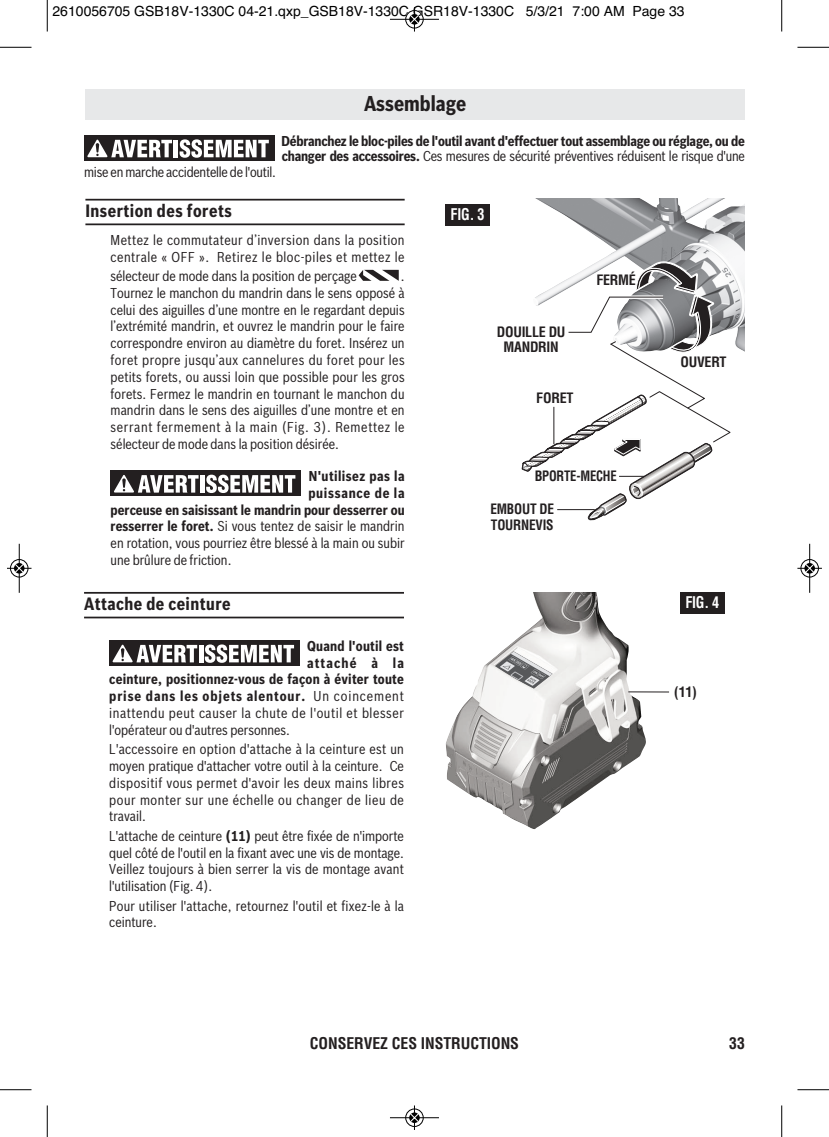
<style>
.page{position:relative;width:829px;height:1137px;background:#fff}
.page>*{position:absolute;margin:0;border:0;box-sizing:border-box;transform-origin:0 0}
.t1{font:700 21px "Bosch Sans Cond";color:#231f20}
.t2{font:700 17.5px "Bosch Sans Cond";letter-spacing:.025em;color:#231f20}
.t3{font:700 condensed 15.75px "Helvetica";letter-spacing:-.005em;color:#231f20}
.t4{font:700 condensed 15.75px "Helvetica";letter-spacing:-.015em;color:#fff;scale:.9 1}
.t5{font:14px/16.8px "Bosch Sans Cond";letter-spacing:.015em;color:#231f20;text-align:justify}
.t6{font:700 14px/15.8px "Bosch Sans Cond";letter-spacing:-.015em;color:#231f20}
.t7{font:700 14px "Bosch Sans Cond";letter-spacing:.015em;color:#231f20}
.t8{font:14px "Helvetica";color:#000}
.t9{font:700 condensed 14px/15.8px "Helvetica";letter-spacing:-.015em;color:#231f20;text-align:center}
.t10{font:14px "Bosch Sans Cond";letter-spacing:.04em;color:#231f20}
.t11{font:700 14px "Bosch Sans Cond";letter-spacing:.065em;color:#231f20}
.t12{font:14px "Bosch Sans Cond";letter-spacing:-.015em;color:#231f20}
.t13{font:700 condensed 14px/15.8px "Helvetica";letter-spacing:-.015em;color:#231f20;scale:.95 1}
.t14{font:700 14px "Bosch Sans Cond";letter-spacing:.05em;color:#231f20}
.t15{font:700 14px "Bosch Sans Cond";letter-spacing:.08em;color:#231f20}
.s1{font-weight:400}
.s2{font-weight:700}
</style>
<div class="page">
<hr style="left:84px;top:592px;width:320px;height:1px;background:#231f20">
<hr style="left:84px;top:616px;width:320px;height:2px;background:#231f20">
<div style="left:109px;top:640px;width:191px;height:26px;background:#231f20"></div>
<hr style="left:199px;top:644px;width:4px;height:18px;background:#fff">
<svg style="left:205px;top:644px;width:89px;height:18px"></svg>
<svg style="left:113px;top:644px;width:84px;height:18px"></svg>
<hr style="left:85px;top:199px;width:320px;height:1px;background:#231f20">
<hr style="left:85px;top:223px;width:320px;height:2px;background:#231f20">
<svg style="left:358px;top:270px;width:41px;height:11px"></svg>
<div style="left:111px;top:470px;width:190px;height:26px;background:#231f20"></div>
<hr style="left:200px;top:475px;width:4px;height:17px;background:#fff">
<svg style="left:206px;top:474px;width:89px;height:19px"></svg>
<svg style="left:114px;top:475px;width:84px;height:17px"></svg>
<img style="left:445px;top:592px;width:201px;height:237px">
<svg style="left:495px;top:651px;width:57px;height:37px"></svg>
<div style="left:680px;top:592px;width:44px;height:21px;background:#231f20"></div>
<div style="left:445px;top:204px;width:45px;height:21px;background:#231f20"></div>
<svg style="left:521px;top:199px;width:224px;height:321px"></svg>
<hr style="left:628px;top:691px;width:41px;height:1px;background:#231f20">
<div style="left:84px;top:135px;width:191px;height:26px;background:#231f20"></div>
<hr style="left:174px;top:140px;width:4px;height:17px;background:#fff">
<svg style="left:180px;top:139px;width:89px;height:19px"></svg>
<svg style="left:87px;top:140px;width:85px;height:17px"></svg>
<div style="left:85px;top:89px;width:660px;height:30px;background:#e7e8e9"></div>
<hr style="left:47px;top:0;width:1px;height:32px;background:#000">
<hr style="left:0;top:47px;width:32px;height:1px;background:#000">
<hr style="left:781px;top:0;width:1px;height:32px;background:#000">
<hr style="left:797px;top:47px;width:32px;height:1px;background:#000">
<hr style="left:47px;top:1105px;width:1px;height:31px;background:#000">
<hr style="left:0;top:1089px;width:32px;height:1px;background:#000">
<hr style="left:781px;top:1105px;width:1px;height:31px;background:#000">
<hr style="left:797px;top:1089px;width:32px;height:1px;background:#000">
<div style="left:405px;top:10px;width:19px;height:19px;border:1px solid #fff;border-radius:50%"></div>
<hr style="left:390px;top:19px;width:49px;height:1px;background:#000">
<div style="left:405px;top:10px;width:18px;height:18px;border:1px solid #000;border-radius:50%"></div>
<svg style="left:410px;top:7px;width:9px;height:25px"></svg>
<div style="left:405px;top:1108px;width:19px;height:18px;border:1px solid #fff;border-radius:50%"></div>
<hr style="left:390px;top:1117px;width:49px;height:1px;background:#000">
<div style="left:405px;top:1108px;width:18px;height:18px;border:1px solid #000;border-radius:50%"></div>
<svg style="left:410px;top:1105px;width:9px;height:24px"></svg>
<div style="left:10px;top:559px;width:19px;height:18px;border:1px solid #fff;border-radius:50%"></div>
<hr style="left:19px;top:543px;width:1px;height:49px;background:#000">
<div style="left:10px;top:559px;width:18px;height:18px;border:1px solid #000;border-radius:50%"></div>
<div style="left:14px;top:563px;width:10px;height:10px;background:#000;border-radius:50%"></div>
<svg style="left:7px;top:563px;width:25px;height:9px"></svg>
<div style="left:800px;top:559px;width:19px;height:18px;border:1px solid #fff;border-radius:50%"></div>
<hr style="left:809px;top:543px;width:1px;height:49px;background:#000">
<div style="left:800px;top:559px;width:18px;height:18px;border:1px solid #000;border-radius:50%"></div>
<div style="left:804px;top:563px;width:11px;height:10px;background:#000;border-radius:50%"></div>
<svg style="left:797px;top:563px;width:25px;height:9px"></svg>
<p class="t8" style="left:52px;top:3px;width:633px">2610056705 GSB18V-1330C 04-21.qxp_GSB18V-1330C GSR18V-1330C 5/3/21 7:00 AM Page 33</p>
<h1 class="t1" style="left:364px;top:92px;width:104px">Assemblage</h1>
<p class="t6" style="left:281px;top:133px;width:465px">Débranchez le bloc-piles de l'outil avant d'effectuer tout assemblage ou réglage, ou de changer des accessoires. <span class="s1">Ces mesures de sécurité préventives réduisent le risque d'une</span></p>
<p class="t12" style="left:84px;top:164px;width:193px">mise en marche accidentelle de l'outil.</p>
<p class="t2" style="left:85px;top:201px;width:148px">Insertion des forets</p>
<p class="t5" style="left:111px;top:232px;width:295px">Mettez le commutateur d’inversion dans la position centrale « OFF ». Retirez le bloc-piles et mettez le</p>
<p class="t5" style="left:111px;top:268px;width:248px">sélecteur de mode dans la position de perçage</p>
<p class="t5" style="left:111px;top:268px;width:295px;text-indent:290px">.<br>Tournez le manchon du mandrin dans le sens opposé à celui des aiguilles d’une montre en le regardant depuis l’extrémité mandrin, et ouvrez le mandrin pour le faire correspondre environ au diamètre du foret. Insérez un foret propre jusqu’aux cannelures du foret pour les petits forets, ou aussi loin que possible pour les gros forets. Fermez le mandrin en tournant le manchon du mandrin dans le sens des aiguilles d’une montre et en serrant fermement à la main (Fig. 3). Remettez le sélecteur de mode dans la position désirée.</p>
<p class="t7" style="left:309px;top:468px;width:97px">N'utilisez pas la</p>
<p class="t14" style="left:308px;top:484px;width:98px">puissance de la</p>
<p class="t7" style="left:111px;top:501px;width:295px">perceuse en saisissant le mandrin pour desserrer ou</p>
<p class="t5" style="left:111px;top:518px;width:295px"><span class="s2">resserrer le foret.</span> Si vous tentez de saisir le mandrin</p>
<p class="t5" style="left:111px;top:535px;width:295px">en rotation, vous pourriez être blessé à la main ou subir</p>
<p class="t5" style="left:111px;top:551px;width:122px">une brûlure de friction.</p>
<p class="t2" style="left:84px;top:594px;width:148px">Attache de ceinture</p>
<p class="t7" style="left:307px;top:637px;width:98px">Quand l'outil est</p>
<p class="t15" style="left:307px;top:654px;width:98px">attaché à la</p>
<p class="t7" style="left:109px;top:671px;width:296px">ceinture, positionnez-vous de façon à éviter toute</p>
<p class="t11" style="left:109px;top:688px;width:296px">prise dans les objets alentour. <span class="s1">Un coincement</span></p>
<p class="t10" style="left:109px;top:705px;width:296px">inattendu peut causer la chute de l'outil et blesser</p>
<p class="t5" style="left:109px;top:721px;width:182px">l'opérateur ou d'autres personnes.</p>
<p class="t5" style="left:109px;top:740px;width:296px">L'accessoire en option d'attache à la ceinture est un moyen pratique d'attacher votre outil à la ceinture. Ce dispositif vous permet d'avoir les deux mains libres pour monter sur une échelle ou changer de lieu de travail.</p>
<p class="t5" style="left:109px;top:827px;width:296px">L'attache de ceinture <span class="s2">(11)</span> peut être fixée de n'importe quel côté de l'outil en la fixant avec une vis de montage.<br>Veillez toujours à bien serrer la vis de montage avant l'utilisation (Fig. 4).</p>
<p class="t5" style="left:109px;top:897px;width:296px">Pour utiliser l'attache, retournez l'outil et fixez-le à la ceinture.</p>
<p class="t4" style="left:450px;top:205px;width:39px">FIG. 3</p>
<p class="t9" style="left:497px;top:324px;width:70px">DOUILLE DU<br>MANDRIN</p>
<p class="t9" style="left:536px;top:390px;width:39px">FORET</p>
<p class="t9" style="left:596px;top:272px;width:41px">FERMÉ</p>
<p class="t9" style="left:535px;top:468px;width:83px">BPORTE-MECHE</p>
<p class="t13" style="left:490px;top:501px;width:69px">EMBOUT DE<br>TOURNEVIS</p>
<p class="t9" style="left:680px;top:354px;width:48px">OUVERT</p>
<p class="t4" style="left:685px;top:593px;width:39px">FIG. 4</p>
<p class="t9" style="left:674px;top:684px;width:24px">(11)</p>
<p class="t3" style="left:310px;top:1034px;width:210px">CONSERVEZ CES INSTRUCTIONS</p>
<p class="t3" style="left:729px;top:1034px;width:17px">33</p>
</div>
